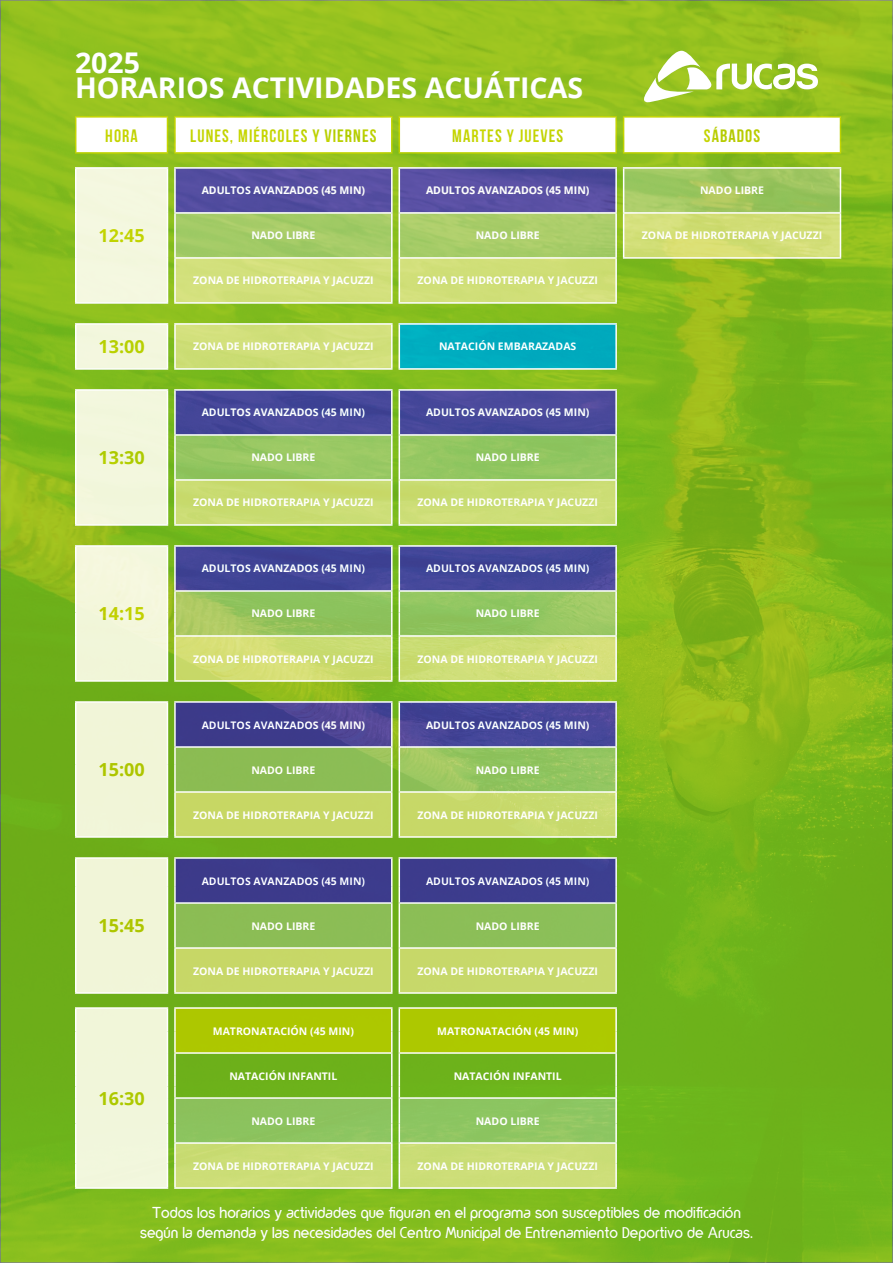
<style>
.page{position:relative;width:893px;height:1263px;background:#fff}
.page>*{position:absolute;margin:0;border:0;box-sizing:border-box;transform-origin:0 0}
.t1{font:700 28.5px "Open Sans";color:#fff}
.t2{font:700 18px "Bebas Neue";letter-spacing:.06em;color:#bdce00}
.t3{font:700 18px "Open Sans";color:#bdce00}
.t4{font:16.5px/19.8px "yorkville";color:#fff;text-align:center}
.t5{font:700 10.5px "Open Sans";color:#fff}
</style>
<div class="page">
<img style="left:0;top:0;width:893px;height:1263px">
<h1 class="t1" style="left:75px;top:42px;width:67px">2025</h1>
<h1 class="t1" style="left:75px;top:68px;width:510px">HORARIOS ACTIVIDADES ACUÁTICAS</h1>
<h2 class="t2" style="left:105px;top:126px;width:34px">HORA</h2>
<h2 class="t2" style="left:190px;top:126px;width:188px">LUNES, MIÉRCOLES Y VIERNES</h2>
<h2 class="t2" style="left:452px;top:126px;width:112px">MARTES Y JUEVES</h2>
<h2 class="t2" style="left:704px;top:126px;width:58px">SÁBADOS</h2>
<h2 class="t3" style="left:98px;top:223px;width:48px">12:45</h2>
<p class="t5" style="left:202px;top:183px;width:165px">ADULTOS AVANZADOS (45 MIN)</p>
<p class="t5" style="left:426px;top:183px;width:165px">ADULTOS AVANZADOS (45 MIN)</p>
<p class="t5" style="left:700px;top:183px;width:65px">NADO LIBRE</p>
<p class="t5" style="left:251px;top:228px;width:65px">NADO LIBRE</p>
<p class="t5" style="left:476px;top:228px;width:65px">NADO LIBRE</p>
<p class="t5" style="left:642px;top:228px;width:182px">ZONA DE HIDROTERAPIA Y JACUZZI</p>
<p class="t5" style="left:193px;top:273px;width:182px">ZONA DE HIDROTERAPIA Y JACUZZI</p>
<p class="t5" style="left:418px;top:273px;width:182px">ZONA DE HIDROTERAPIA Y JACUZZI</p>
<h2 class="t3" style="left:98px;top:334px;width:48px">13:00</h2>
<p class="t5" style="left:193px;top:339px;width:182px">ZONA DE HIDROTERAPIA Y JACUZZI</p>
<p class="t5" style="left:439px;top:339px;width:139px">NATACIÓN EMBARAZADAS</p>
<h2 class="t3" style="left:98px;top:445px;width:48px">13:30</h2>
<h2 class="t3" style="left:98px;top:601px;width:48px">14:15</h2>
<h2 class="t3" style="left:98px;top:757px;width:48px">15:00</h2>
<h2 class="t3" style="left:98px;top:913px;width:48px">15:45</h2>
<h2 class="t3" style="left:98px;top:1086px;width:48px">16:30</h2>
<p class="t5" style="left:202px;top:405px;width:165px">ADULTOS AVANZADOS (45 MIN)</p>
<p class="t5" style="left:426px;top:405px;width:165px">ADULTOS AVANZADOS (45 MIN)</p>
<p class="t5" style="left:251px;top:450px;width:65px">NADO LIBRE</p>
<p class="t5" style="left:476px;top:450px;width:65px">NADO LIBRE</p>
<p class="t5" style="left:193px;top:495px;width:182px">ZONA DE HIDROTERAPIA Y JACUZZI</p>
<p class="t5" style="left:418px;top:495px;width:182px">ZONA DE HIDROTERAPIA Y JACUZZI</p>
<p class="t5" style="left:202px;top:561px;width:165px">ADULTOS AVANZADOS (45 MIN)</p>
<p class="t5" style="left:426px;top:561px;width:165px">ADULTOS AVANZADOS (45 MIN)</p>
<p class="t5" style="left:251px;top:606px;width:65px">NADO LIBRE</p>
<p class="t5" style="left:476px;top:606px;width:65px">NADO LIBRE</p>
<p class="t5" style="left:193px;top:651px;width:182px">ZONA DE HIDROTERAPIA Y JACUZZI</p>
<p class="t5" style="left:418px;top:651px;width:182px">ZONA DE HIDROTERAPIA Y JACUZZI</p>
<p class="t5" style="left:202px;top:717px;width:165px">ADULTOS AVANZADOS (45 MIN)</p>
<p class="t5" style="left:426px;top:717px;width:165px">ADULTOS AVANZADOS (45 MIN)</p>
<p class="t5" style="left:251px;top:762px;width:65px">NADO LIBRE</p>
<p class="t5" style="left:476px;top:762px;width:65px">NADO LIBRE</p>
<p class="t5" style="left:193px;top:807px;width:182px">ZONA DE HIDROTERAPIA Y JACUZZI</p>
<p class="t5" style="left:418px;top:807px;width:182px">ZONA DE HIDROTERAPIA Y JACUZZI</p>
<p class="t5" style="left:202px;top:873px;width:165px">ADULTOS AVANZADOS (45 MIN)</p>
<p class="t5" style="left:426px;top:873px;width:165px">ADULTOS AVANZADOS (45 MIN)</p>
<p class="t5" style="left:251px;top:918px;width:65px">NADO LIBRE</p>
<p class="t5" style="left:476px;top:918px;width:65px">NADO LIBRE</p>
<p class="t5" style="left:193px;top:963px;width:182px">ZONA DE HIDROTERAPIA Y JACUZZI</p>
<p class="t5" style="left:418px;top:963px;width:182px">ZONA DE HIDROTERAPIA Y JACUZZI</p>
<p class="t5" style="left:213px;top:1023px;width:143px">MATRONATACIÓN (45 MIN)</p>
<p class="t5" style="left:437px;top:1023px;width:143px">MATRONATACIÓN (45 MIN)</p>
<p class="t5" style="left:229px;top:1068px;width:109px">NATACIÓN INFANTIL</p>
<p class="t5" style="left:454px;top:1068px;width:109px">NATACIÓN INFANTIL</p>
<p class="t5" style="left:251px;top:1113px;width:65px">NADO LIBRE</p>
<p class="t5" style="left:476px;top:1113px;width:65px">NADO LIBRE</p>
<p class="t5" style="left:193px;top:1158px;width:182px">ZONA DE HIDROTERAPIA Y JACUZZI</p>
<p class="t5" style="left:418px;top:1158px;width:182px">ZONA DE HIDROTERAPIA Y JACUZZI</p>
<h3 class="t4" style="left:140px;top:1203px;width:614px">Todos los horarios y actividades que figuran en el programa son susceptibles de modificación según la demanda y las necesidades del Centro Municipal de Entrenamiento Deportivo de Arucas.</h3>
</div>
